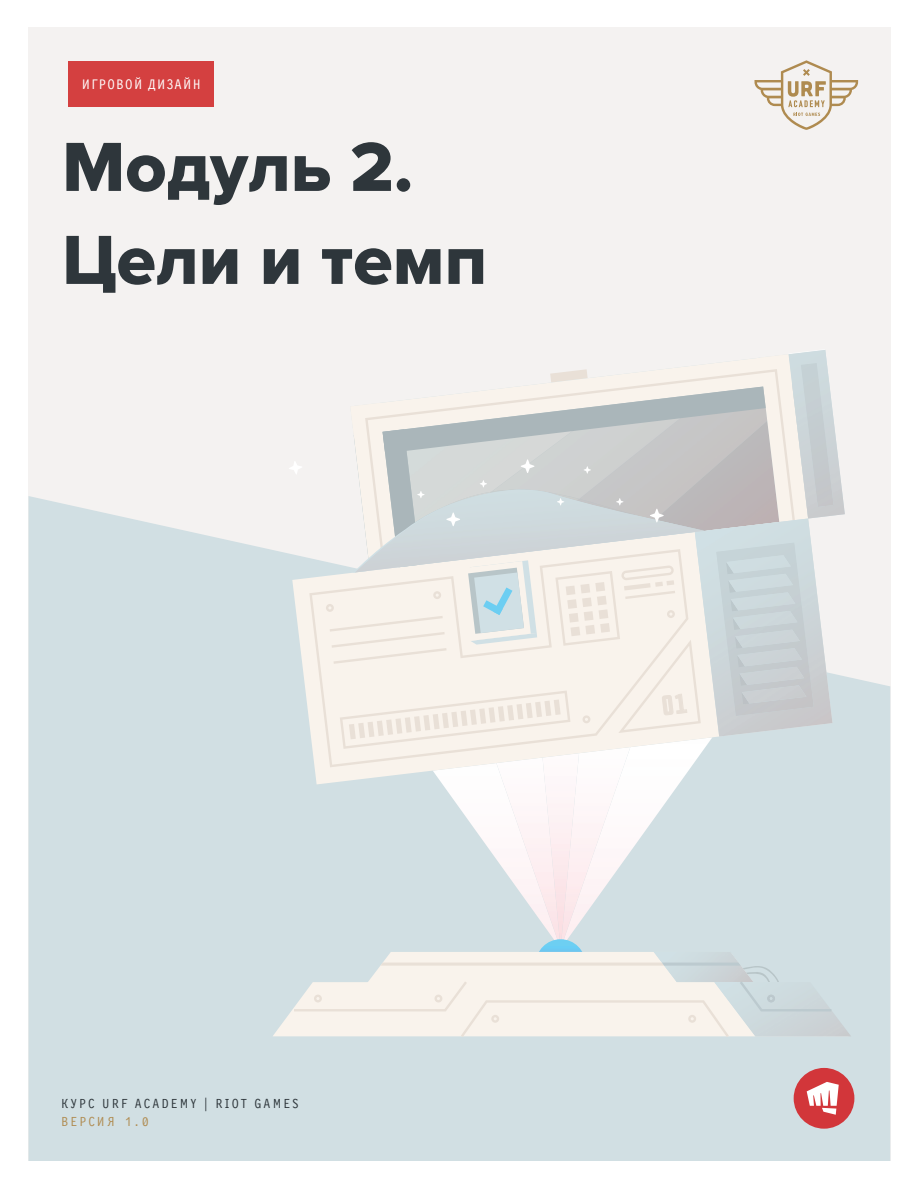
<style>
.page{position:relative;width:918px;height:1188px;background:#fff}
.page>*{position:absolute;margin:0;border:0;box-sizing:border-box;transform-origin:0 0}
.t1{font:72px/93px "Proxima Nova Extrabld";color:#2e363b}
.t2{font:14.25px "New Letter Gothic C";letter-spacing:.09em;color:#fff}
.t3{font:13.5px "New Letter Gothic C";letter-spacing:.16em;color:#2e363b}
.t4{font:13.5px "New Letter Gothic C";letter-spacing:.16em;color:#b08c52}
.s1{font-family:"Eco Coding WGL4 W01";font-size:12px}
</style>
<div class="page">
<div style="left:28px;top:27px;width:863px;height:1134px;background:#f4f2f1"></div>
<div style="left:28px;top:496px;width:862px;height:665px;background:#d1dfe3"></div>
<div style="left:68px;top:61px;width:146px;height:46px;background:#d44040"></div>
<img style="left:433px;top:784px;width:279px;height:165px">
<img style="left:496px;top:784px;width:134px;height:165px">
<img style="left:543px;top:784px;width:36px;height:163px">
<div style="left:536px;top:939px;width:49px;height:50px;background:#6dcef2;border-radius:25px"></div>
<svg style="left:834px;top:519px;width:11px;height:52px"></svg>
<svg style="left:292px;top:519px;width:540px;height:265px;fill:#d1dfe3"></svg>
<svg style="left:309px;top:549px;width:379px;height:218px"></svg>
<svg style="left:289px;top:462px;width:13px;height:12px"></svg>
<svg style="left:273px;top:952px;width:578px;height:85px"></svg>
<img style="left:793px;top:350px;width:52px;height:169px">
<div style="left:794px;top:1068px;width:60px;height:61px;background:#d2363a;border-radius:50%"></div>
<svg style="left:807px;top:1082px;width:32px;height:33px"></svg>
<svg style="left:755px;top:60px;width:103px;height:70px"></svg>
<svg style="left:326px;top:354px;width:508px;height:395px"></svg>
<p class="t2" style="left:82px;top:77px;width:121px">ИГРОВОЙ ДИЗАЙН</p>
<p class="t1" style="left:62px;top:122px;width:427px">Модуль 2.<br>Цели и темп</p>
<p class="t3" style="left:61px;top:1097px;width:239px">КУРС URF ACADEMY | RIOT GAMES</p>
<p class="t4" style="left:61px;top:1114px;width:89px">ВЕРСИЯ <span class="s1">1.0</span></p>
</div>
